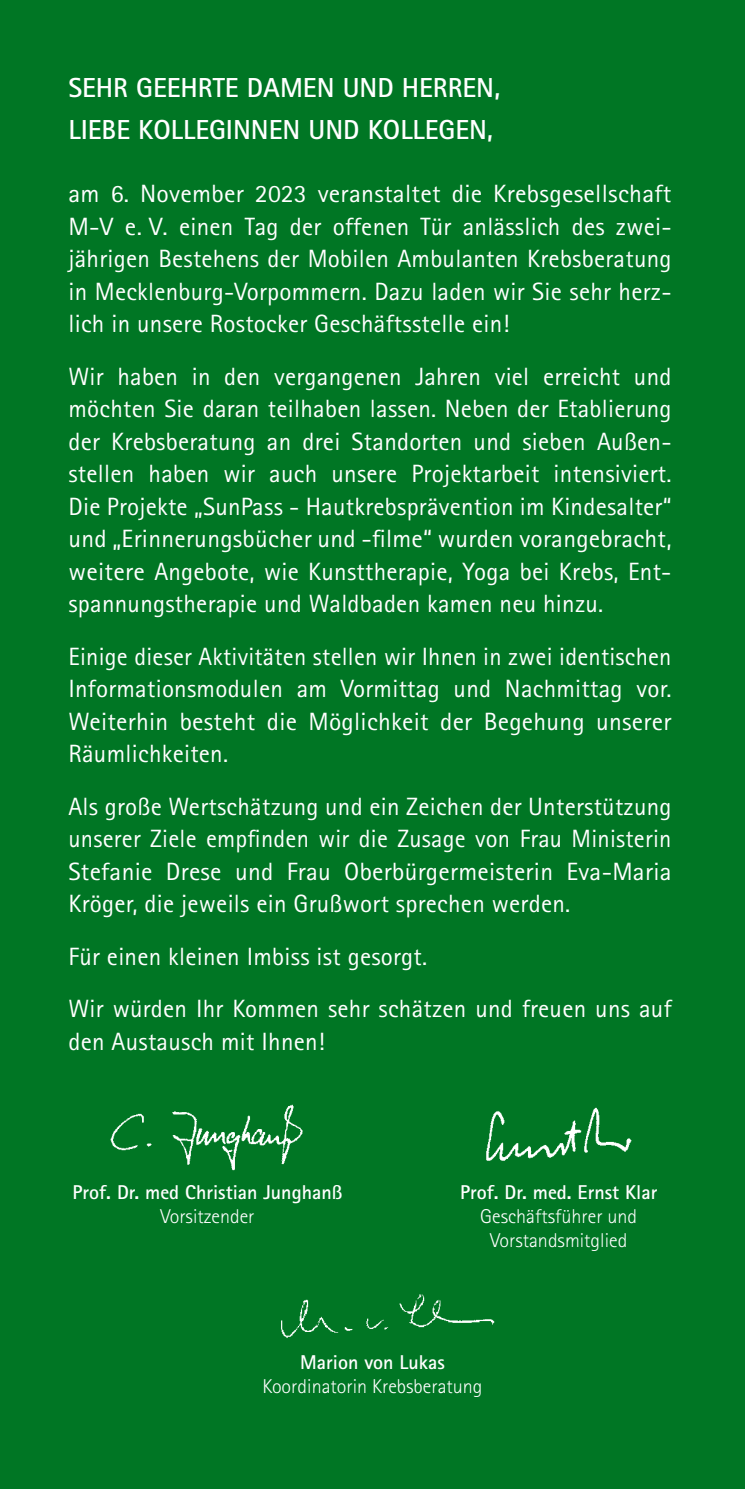
<style>
.page{position:relative;width:745px;height:1489px;background:#fff}
.page>*{position:absolute;margin:0;border:0;box-sizing:border-box;transform-origin:0 0}
.t1{font:700 27.5px/42.5px "Rotis Sans Serif Std";color:#fff}
.t2{font:25px/32.5px "Rotis Sans Serif Std";letter-spacing:.01em;color:#fff;text-align:justify}
.t3{font:300 20px/24px "Rotis Sans Serif";color:#fff;text-align:center}
.t4{font:700 20px "Rotis Sans Serif Std";color:#fff}
</style>
<div class="page">
<div style="left:0;top:0;width:744px;height:1488px;background:#007624"></div>
<img style="left:110px;top:1104px;width:193px;height:67px">
<img style="left:486px;top:1107px;width:146px;height:54px">
<img style="left:281px;top:1294px;width:214px;height:44px">
<p class="t1" style="left:68px;top:66px;width:433px">SEHR GEEHRTE DAMEN UND HERREN,<br>LIEBE KOLLEGINNEN UND KOLLEGEN,</p>
<p class="t2" style="left:68px;top:177px;width:604px">am 6. November 2023 veranstaltet die Krebsgesellschaft M-V e. V. einen Tag der offenen Tür anlässlich des zwei&shy;jährigen Bestehens der Mobilen Ambulanten Krebsberatung in Mecklenburg-Vorpommern. Dazu laden wir Sie sehr herz&shy;lich in unsere Rostocker Geschäftsstelle ein!</p>
<p class="t2" style="left:68px;top:360px;width:604px">Wir haben in den vergangenen Jahren viel erreicht und möchten Sie daran teilhaben lassen. Neben der Etablierung der Krebsberatung an drei Standorten und sieben Außen&shy;stellen haben wir auch unsere Projektarbeit intensiviert.<br>Die Projekte „SunPass - Hautkrebsprävention im Kindesalter“ und „Erinnerungsbücher und -filme“ wurden vorangebracht, weitere Angebote, wie Kunsttherapie, Yoga bei Krebs, Ent&shy;spannungstherapie und Waldbaden kamen neu hinzu.</p>
<p class="t2" style="left:68px;top:640px;width:604px">Einige dieser Aktivitäten stellen wir Ihnen in zwei identischen Informationsmodulen am Vormittag und Nachmittag vor.<br>Weiterhin besteht die Möglichkeit der Begehung unserer Räumlichkeiten.</p>
<p class="t2" style="left:68px;top:790px;width:604px">Als große Wertschätzung und ein Zeichen der Unterstützung unserer Ziele empfinden wir die Zusage von Frau Ministerin Stefanie Drese und Frau Oberbürgermeisterin Eva-Maria Kröger, die jeweils ein Grußwort sprechen werden.</p>
<p class="t2" style="left:68px;top:930px;width:604px;line-height:52.5px">Für einen kleinen Imbiss ist gesorgt.<br>Wir würden Ihr Kommen sehr schätzen und freuen uns auf</p>
<p class="t2" style="left:68px;top:1025px;width:258px">den Austausch mit Ihnen!</p>
<p class="t4" style="left:72px;top:1179px;width:271px">Prof. Dr. med Christian Junghanß</p>
<p class="t3" style="left:160px;top:1203px;width:96px">Vorsitzender</p>
<p class="t4" style="left:460px;top:1179px;width:199px">Prof. Dr. med. Ernst Klar</p>
<p class="t3" style="left:480px;top:1203px;width:158px">Geschäftsführer und<br>Vorstandsmitglied</p>
<p class="t4" style="left:300px;top:1349px;width:146px">Marion von Lukas</p>
<p class="t3" style="left:262px;top:1373px;width:221px">Koordinatorin Krebsberatung</p>
</div>
